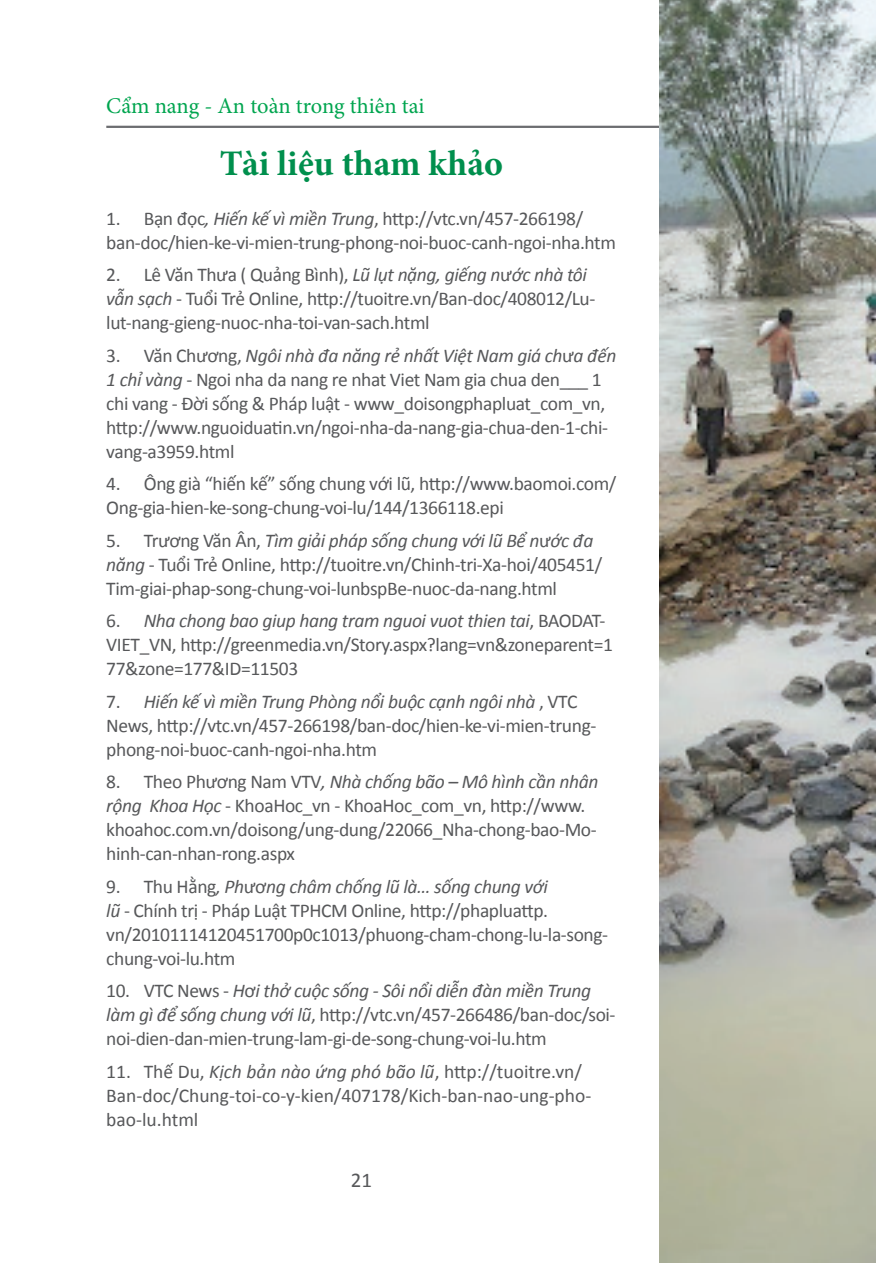
<style>
.page{position:relative;width:876px;height:1263px;background:#fff}
.page>*{position:absolute;margin:0;border:0;box-sizing:border-box;transform-origin:0 0}
.t1{font:700 36px "Minion Pro";color:#008f4d}
.t2{font:22.5px "Minion Pro";letter-spacing:-.005em;color:#00a54f}
.t3{font:21px "Calibri";color:#57585a}
.t4{font:19.5px/24px "Calibri";letter-spacing:-.02em;color:#57585a}
.t5{font:19.5px/24px "Calibri";color:#57585a}
.s1{font-style:italic}
</style>
<div class="page">
<hr style="left:106px;top:126px;width:770px;height:2px;background:#6c6d70">
<img style="left:659px;top:0;width:217px;height:1263px">
<p class="t2" style="left:106px;top:91px;width:320px">Cẩm nang - An toàn trong thiên tai</p>
<h1 class="t1" style="left:220px;top:138px;width:285px">Tài liệu tham khảo</h1>
<p class="t4" style="left:106px;top:206px;width:511px">1. Bạn đọc<span class="s1">, Hiến kế vì miền Trung</span>, http://vtc.vn/457-266198/ ban-doc/hien-ke-vi-mien-trung-phong-noi-buoc-canh-ngoi-nha.htm</p>
<p class="t4" style="left:106px;top:263px;width:491px">2. Lê Văn Thưa ( Quảng Bình), <span class="s1">Lũ lụt nặng, giếng n</span>ư<span class="s1">ớc nhà tôi vẫn sạch</span> - Tuổi Trẻ Online, http://tuoitre.vn/Ban-doc/408012/Lu&shy;lut-nang-gieng-nuoc-nha-toi-van-sach.html</p>
<p class="t4" style="left:106px;top:343px;width:512px">3. Văn Chương, <span class="s1">Ngôi nhà đa năng rẻ nhất Việt Nam giá ch</span>ư<span class="s1">a đến 1 chỉ vàng</span> - Ngoi nha da nang re nhat Viet Nam gia chua den___ 1 chi vang - Đời sống &amp; Pháp luật - www_doisongphapluat_com_vn, http://www.nguoiduatin.vn/ngoi-nha-da-nang-gia-chua-den-1-chi&shy;vang-a3959.html</p>
<p class="t4" style="left:106px;top:472px;width:512px">4. Ông già “hiến kế” sống chung với lũ, http://www.baomoi.com/<br>Ong-gia-hien-ke-song-chung-voi-lu/144/1366118.epi</p>
<p class="t4" style="left:106px;top:528px;width:497px">5. Trương Văn Ân, <span class="s1">Tìm giải pháp sống chung với lũ Bể n</span>ư<span class="s1">ớc đa năng</span> - Tuổi Trẻ Online, http://tuoitre.vn/Chinh-tri-Xa-hoi/405451/<br>Tim-giai-phap-song-chung-voi-lunbspBe-nuoc-da-nang.html</p>
<p class="t4" style="left:106px;top:609px;width:508px">6. <span class="s1">Nha chong bao giup hang tram nguoi vuot thien tai</span>, BAODAT-<br>VIET_VN, http://greenmedia.vn/Story.aspx?lang=vn&amp;zoneparent=1<br>77&amp;zone=177&amp;ID=11503</p>
<p class="t4" style="left:106px;top:689px;width:492px">7. <span class="s1">Hiến kế vì miền Trung Phòng nổi buộc cạnh ngôi nhà</span> , VTC<br>News, http://vtc.vn/457-266198/ban-doc/hien-ke-vi-mien-trung&shy;phong-noi-buoc-canh-ngoi-nha.htm</p>
<p class="t4" style="left:106px;top:770px;width:494px">8. Theo Phương Nam VTV<span class="s1">, Nhà chống bão – Mô hình cần nhân rộng Khoa Học</span> - KhoaHoc_vn - KhoaHoc_com_vn, http://www. khoahoc.com.vn/doisong/ung-dung/22066_Nha-chong-bao-Mo&shy;hinh-can-nhan-rong.aspx</p>
<p class="t4" style="left:106px;top:874px;width:503px">9. Thu Hằng<span class="s1">, Ph</span>ươ<span class="s1">ng châm chống lũ là… sống chung với<br>lũ</span> - Chính trị - Pháp Luật TPHCM Online, http://phapluattp. vn/20101114120451700p0c1013/phuong-cham-chong-lu-la-song&shy;chung-voi-lu.htm</p>
<p class="t4" style="left:106px;top:979px;width:511px">10. VTC News - <span class="s1">H</span>ơ<span class="s1">i thở cuộc sống - Sôi nổi diễn đàn miền Trung làm gì để sống chung với lũ</span>, http://vtc.vn/457-266486/ban-doc/soi&shy;noi-dien-dan-mien-trung-lam-gi-de-song-chung-voi-lu.htm</p>
<p class="t5" style="left:106px;top:1059px;width:487px">11. Thế Du, <span class="s1">Kịch bản nào ứng phó bão lũ</span>, http://tuoitre.vn/<br>Ban-doc/Chung-toi-co-y-kien/407178/Kich-ban-nao-ung-pho&shy;bao-lu.html</p>
<p class="t3" style="left:351px;top:1167px;width:23px">21</p>
</div>
